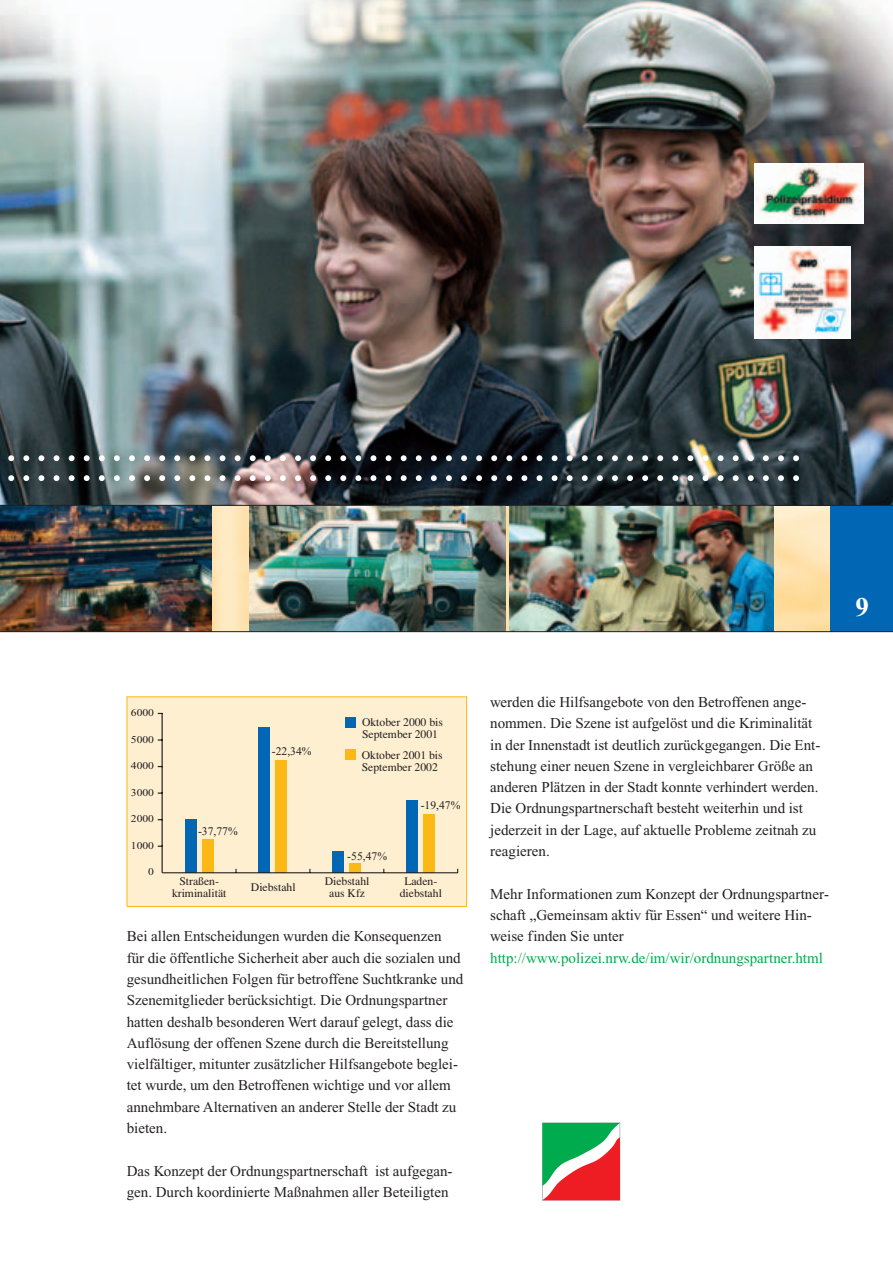
<style>
.page{position:relative;width:893px;height:1262px;background:#fff}
.page>*{position:absolute;margin:0;border:0;box-sizing:border-box;transform-origin:0 0}
.t1{font:54.3px "Times New Roman";color:#fff}
.t2{font:700 27px "Times New Roman";color:#fff}
.t3{font:15px/21.3px "Times New Roman";color:#231f20}
.t4{font:15px "Times New Roman";color:#00ab4d}
.t5{font:11.7px/11.7px "Times";color:#231f20;text-align:center}
.t6{font:11.7px "Times New Roman";color:#231f20}
.t7{font:10.35px "Times New Roman";color:#231f20;scale:1.11 1}
</style>
<div class="page">
<img style="left:212px;top:506px;width:618px;height:125px">
<img style="left:1px;top:0;width:891px;height:505px">
<div style="left:830px;top:505px;width:62px;height:126px;background:#0166b3"></div>
<img style="left:510px;top:506px;width:263px;height:125px">
<img style="left:249px;top:506px;width:256px;height:125px">
<img style="left:1px;top:506px;width:211px;height:125px">
<svg style="left:542px;top:1122px;width:78px;height:78px"></svg>
<img style="left:754px;top:163px;width:109px;height:60px">
<img style="left:754px;top:247px;width:96px;height:91px">
<div style="left:127px;top:697px;width:339px;height:209px;background:#feefd0"></div>
<hr style="left:161px;top:713px;width:2px;height:159px;background:#231f20">
<div style="left:202px;top:839px;width:11px;height:33px;background:#fcb814"></div>
<div style="left:275px;top:760px;width:12px;height:112px;background:#fcb814"></div>
<div style="left:349px;top:863px;width:12px;height:9px;background:#fcb814"></div>
<div style="left:423px;top:814px;width:12px;height:58px;background:#fcb814"></div>
<div style="left:185px;top:819px;width:11px;height:53px;background:#0166b3"></div>
<div style="left:258px;top:727px;width:12px;height:145px;background:#0166b3"></div>
<div style="left:332px;top:851px;width:12px;height:21px;background:#0166b3"></div>
<div style="left:406px;top:800px;width:12px;height:72px;background:#0166b3"></div>
<div style="left:345px;top:717px;width:11px;height:11px;background:#0166b3"></div>
<div style="left:346px;top:749px;width:10px;height:11px;background:#fcb814"></div>
<hr style="left:162px;top:872px;width:295px;height:1px;background:#231f20">
<hr style="left:1px;top:505px;width:891px;height:1px;background:#231f20">
<hr style="left:1px;top:631px;width:891px;height:1px;background:#231f20">
<h1 class="t1" style="left:4px;top:442px;width:801px">:::::::::::::::::::::::::::::::::::::::::::::::::::::</h1>
<h2 class="t2" style="left:855px;top:598px;width:15px">9</h2>
<p class="t7" style="left:131px;top:709px;width:22px">6000</p>
<p class="t7" style="left:131px;top:735px;width:22px">5000</p>
<p class="t7" style="left:131px;top:762px;width:22px">4000</p>
<p class="t7" style="left:131px;top:788px;width:22px">3000</p>
<p class="t7" style="left:131px;top:815px;width:22px">2000</p>
<p class="t7" style="left:131px;top:841px;width:22px">1000</p>
<p class="t7" style="left:148px;top:868px;width:7px">0</p>
<p class="t6" style="left:198px;top:827px;width:41px">-37,77%</p>
<p class="t6" style="left:272px;top:747px;width:41px">-22,34%</p>
<p class="t5" style="left:362px;top:717px;width:82px;text-align:left">Oktober 2000 bis<br>September 2001</p>
<p class="t5" style="left:362px;top:750px;width:82px;text-align:left">Oktober 2001 bis<br>September 2002</p>
<p class="t6" style="left:347px;top:851px;width:41px">-55,47%</p>
<p class="t6" style="left:420px;top:801px;width:41px">-19,47%</p>
<p class="t5" style="left:172px;top:876px;width:56px">Straßen&shy;kriminalität</p>
<p class="t5" style="left:251px;top:882px;width:46px">Diebstahl</p>
<p class="t5" style="left:325px;top:876px;width:46px">Diebstahl aus Kfz</p>
<p class="t5" style="left:400px;top:876px;width:44px">Laden&shy;diebstahl</p>
<p class="t3" style="left:127px;top:927px;width:338px">Bei allen Entscheidungen wurden die Konsequenzen<br>für die öffentliche Sicherheit aber auch die sozialen und gesundheitlichen Folgen für betroffene Suchtkranke und Szenemitglieder berücksichtigt. Die Ordnungspartner hatten deshalb besonderen Wert darauf gelegt, dass die Auflösung der offenen Szene durch die Bereitstellung vielfältiger, mitunter zusätzlicher Hilfsangebote beglei&shy;tet wurde, um den Betroffenen wichtige und vor allem annehmbare Alternativen an anderer Stelle der Stadt zu bieten.</p>
<p class="t3" style="left:127px;top:1161px;width:327px">Das Konzept der Ordnungspartnerschaft ist aufgegan&shy;gen. Durch koordinierte Maßnahmen aller Beteiligten</p>
<p class="t3" style="left:490px;top:692px;width:331px">werden die Hilfsangebote von den Betroffenen ange&shy;nommen. Die Szene ist aufgelöst und die Kriminalität in der Innenstadt ist deutlich zurückgegangen. Die Ent&shy;stehung einer neuen Szene in vergleichbarer Größe an anderen Plätzen in der Stadt konnte verhindert werden.<br>Die Ordnungspartnerschaft besteht weiterhin und ist jederzeit in der Lage, auf aktuelle Probleme zeitnah zu reagieren.</p>
<p class="t3" style="left:490px;top:884px;width:340px">Mehr Informationen zum Konzept der Ordnungspartner&shy;schaft „Gemeinsam aktiv für Essen“ und weitere Hin&shy;weise finden Sie unter</p>
<p class="t4" style="left:490px;top:952px;width:334px">http://www.polizei.nrw.de/im/wir/ordnungspartner.html</p>
</div>
